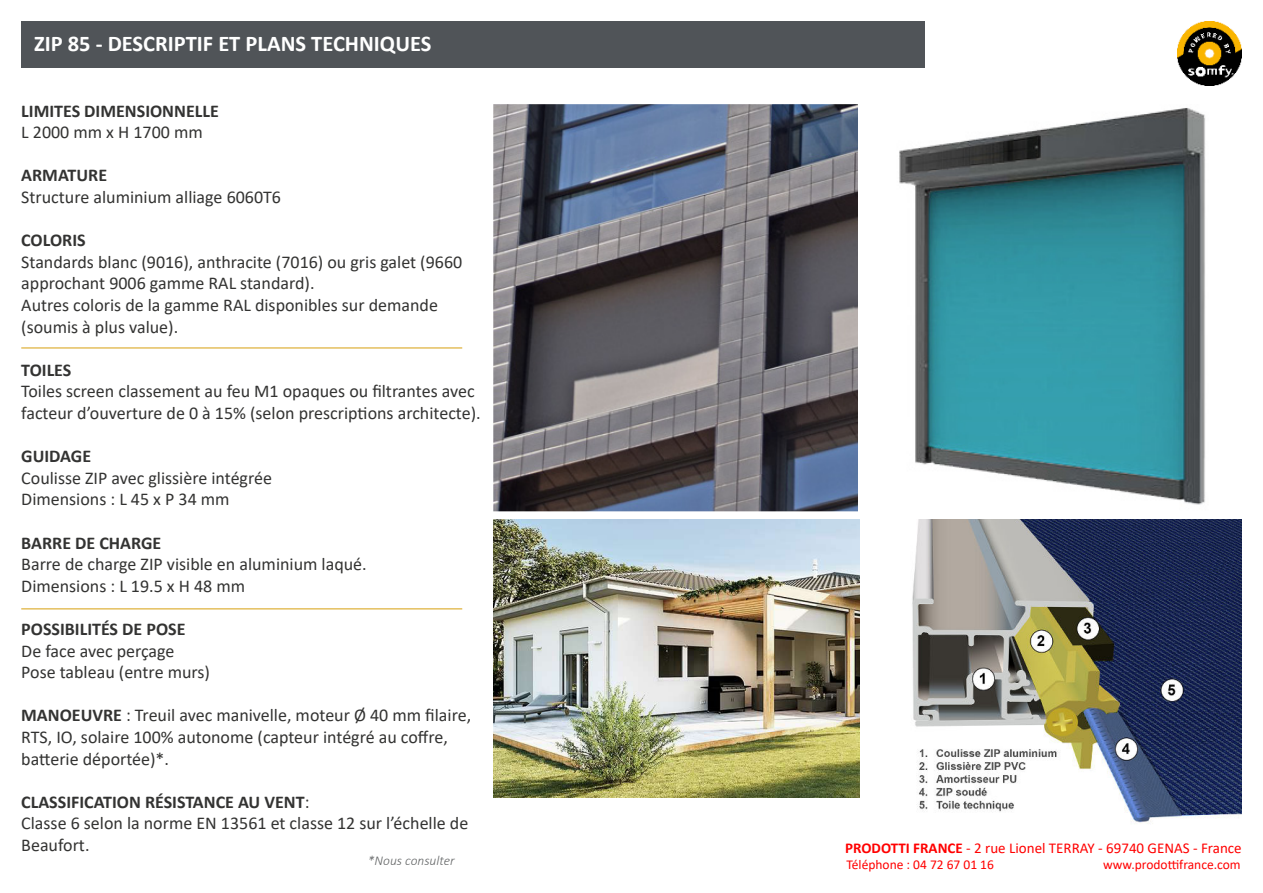
<style>
.page{position:relative;width:1263px;height:893px;background:#fff}
.page>*{position:absolute;margin:0;border:0;box-sizing:border-box;transform-origin:0 0}
.t1{font:700 22.5px "Calibri";color:#fff}
.t2{font:18px/21.6px "Calibri";color:#333332}
.t3{font:700 18px "Calibri";color:#333332}
.t4{font:15px "Calibri";color:#f00}
.t5{font:13.5px "Calibri";color:#f00}
.t6{font:italic 300 13.5px "Calibri";color:#646667}
.s1{font-weight:700}
</style>
<div class="page">
<div style="left:21px;top:21px;width:904px;height:47px;background:#505458"></div>
<img style="left:1177px;top:21px;width:65px;height:65px">
<hr style="left:21px;top:347px;width:441px;height:2px;background:#e4bf5e">
<hr style="left:21px;top:608px;width:441px;height:2px;background:#e4bf5e">
<img style="left:493px;top:104px;width:365px;height:407px">
<img style="left:493px;top:519px;width:366px;height:278px">
<img style="left:899px;top:108px;width:306px;height:397px">
<img style="left:912px;top:519px;width:330px;height:305px">
<p class="t1" style="left:34px;top:32px;width:399px">ZIP 85 - DESCRIPTIF ET PLANS TECHNIQUES</p>
<p class="t3" style="left:21px;top:102px;width:199px">LIMITES DIMENSIONNELLE</p>
<p class="t2" style="left:21px;top:121px;width:183px">L 2000 mm x H 1700 mm</p>
<p class="t3" style="left:21px;top:167px;width:87px">ARMATURE</p>
<p class="t2" style="left:21px;top:186px;width:261px">Structure aluminium alliage 6060T6</p>
<p class="t3" style="left:21px;top:231px;width:66px">COLORIS</p>
<p class="t2" style="left:21px;top:251px;width:442px">Standards blanc (9016), anthracite (7016) ou gris galet (9660 approchant 9006 gamme RAL standard).<br>Autres coloris de la gamme RAL disponibles sur demande (soumis à plus value).</p>
<p class="t3" style="left:21px;top:361px;width:52px">TOILES</p>
<p class="t2" style="left:21px;top:380px;width:461px">Toiles screen classement au feu M1 opaques ou filtrantes avec facteur d’ouverture de 0 à 15% (selon prescriptions architecte).</p>
<p class="t3" style="left:21px;top:447px;width:71px">GUIDAGE</p>
<p class="t2" style="left:21px;top:467px;width:252px">Coulisse ZIP avec glissière intégrée<br>Dimensions : L 45 x P 34 mm</p>
<p class="t3" style="left:21px;top:534px;width:142px">BARRE DE CHARGE</p>
<p class="t2" style="left:21px;top:553px;width:347px">Barre de charge ZIP visible en aluminium laqué.<br>Dimensions : L 19.5 x H 48 mm</p>
<p class="t3" style="left:21px;top:620px;width:166px">POSSIBILITÉS DE POSE</p>
<p class="t2" style="left:21px;top:639px;width:190px">De face avec perçage<br>Pose tableau (entre murs)</p>
<p class="t2" style="left:21px;top:706px;width:451px"><span class="s1">MANOEUVRE</span> : Treuil avec manivelle, moteur Ø 40 mm filaire,<br>RTS, IO, solaire 100% autonome (capteur intégré au coffre, batterie déportée)*.</p>
<p class="t2" style="left:21px;top:792px;width:449px"><span class="s1">CLASSIFICATION RÉSISTANCE AU VENT</span>:<br>Classe 6 selon la norme EN 13561 et classe 12 sur l’échelle de<br>Beaufort.</p>
<p class="t6" style="left:368px;top:853px;width:88px">*Nous consulter</p>
<p class="t4" style="left:845px;top:842px;width:398px"><span class="s1">PRODOTTI FRANCE</span> - 2 rue Lionel TERRAY - 69740 GENAS - France</p>
<p class="t5" style="left:846px;top:855px;width:149px">Téléphone : 04 72 67 01 16</p>
<p class="t5" style="left:1103px;top:855px;width:139px">www.prodottifrance.com</p>
</div>
